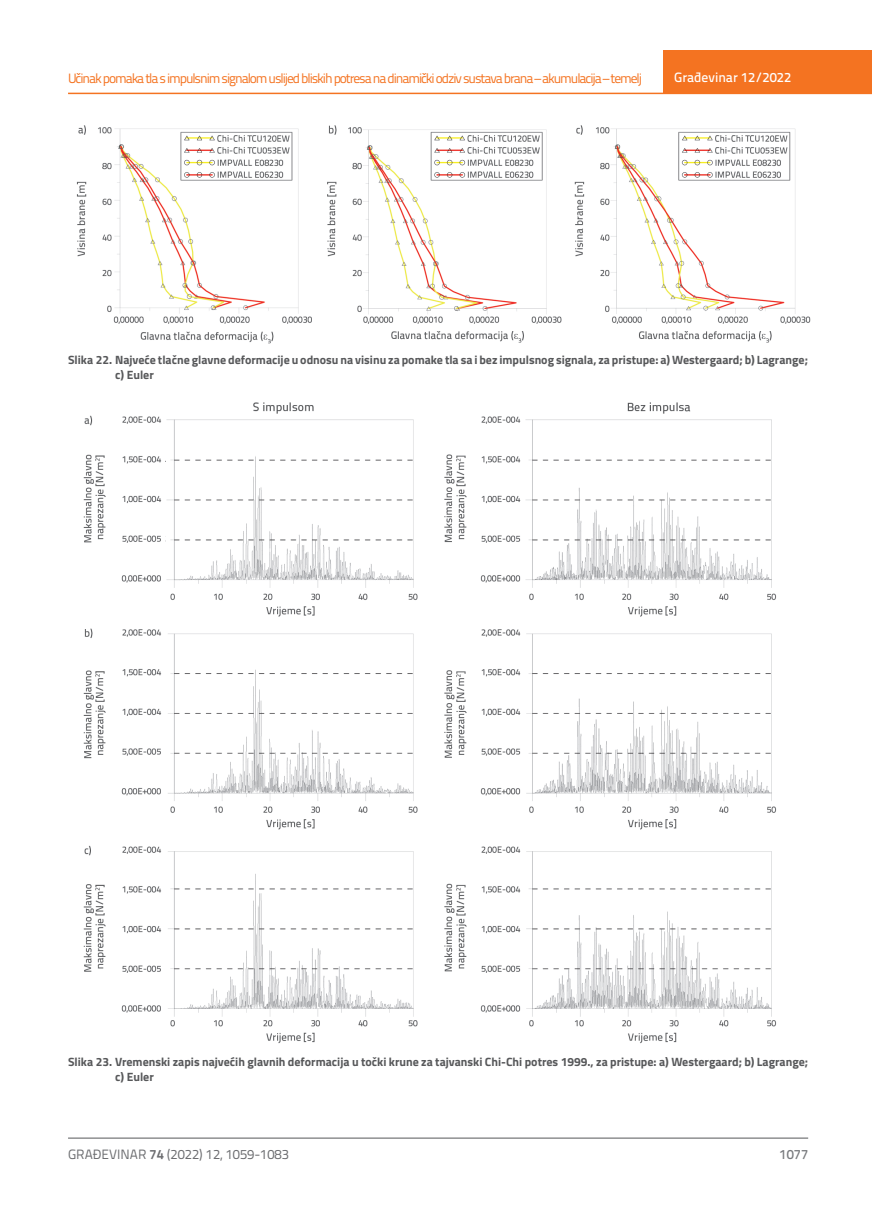
<style>
.page{position:relative;width:872px;height:1212px;background:#fff}
.page>*{position:absolute;margin:0;border:0;box-sizing:border-box;transform-origin:0 0}
.t1{font:13.5px "Titillium Text 22 L";letter-spacing:-.08em;color:#f47321}
.t2{font:13.5px "Titillium Text 22 L";color:#6c6d70}
.t3{font:500 13.5px "Titillium Text 22 L";color:#fff}
.t4{font:500 13.5px "Titillium Text 22 L";color:#787a7d}
.t5{font:700 12px/15px "Titillium";color:#57585a}
.s1{font-weight:700}
</style>
<div class="page">
<hr style="left:68px;top:93px;width:804px;height:1px;background:#f47321">
<div style="left:663px;top:50px;width:209px;height:44px;background:#f47321"></div>
<hr style="left:68px;top:1138px;width:740px;height:1px;background:#57585a">
<img style="left:76px;top:125px;width:735px;height:219px">
<img style="left:83px;top:402px;width:693px;height:642px">
<p class="t1" style="left:68px;top:68px;width:575px">Učinak pomaka tla s impulsnim signalom uslijed bliskih potresa na dinamički odziv sustava brana – akumulacija – temelj</p>
<p class="t3" style="left:674px;top:67px;width:118px">Građevinar 12/2022</p>
<p class="t5" style="left:115px;top:351px;width:694px;text-indent:-47px">Slika 22. Najveće tlačne glavne deformacije u odnosu na visinu za pomake tla sa i bez impulsnog signala, za pristupe: a) Westergaard; b) Lagrange; c) Euler</p>
<p class="t5" style="left:115px;top:1054px;width:694px;text-indent:-47px">Slika 23. Vremenski zapis najvećih glavnih deformacija u točki krune za tajvanski Chi-Chi potres 1999., za pristupe: a) Westergaard; b) Lagrange; c) Euler</p>
<p class="t2" style="left:68px;top:1144px;width:222px">GRAĐEVINAR <span class="s1">74</span> (2022) 12, 1059-1083</p>
<p class="t4" style="left:779px;top:1144px;width:30px">1077</p>
</div>
